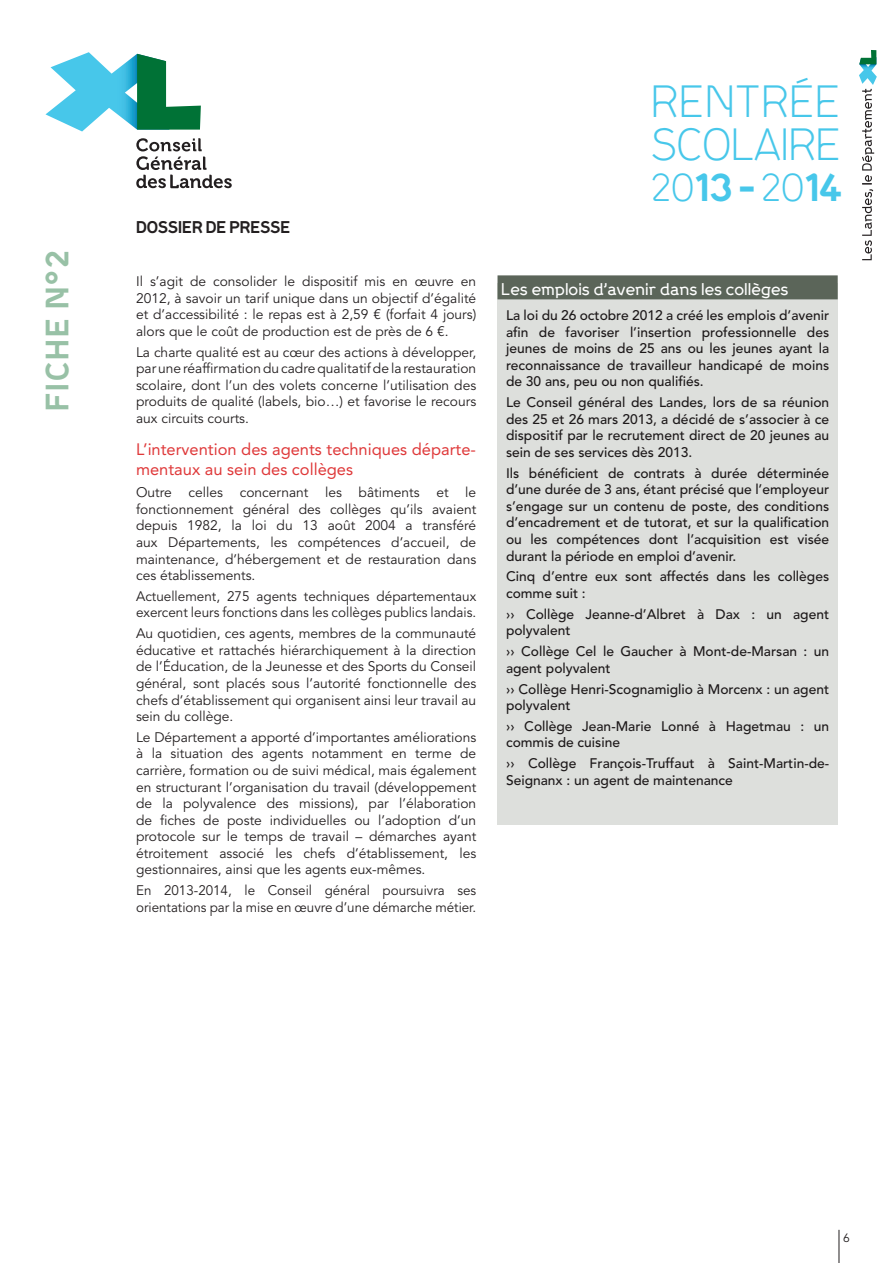
<style>
.page{position:relative;width:893px;height:1263px;background:#fff}
.page>*{position:absolute;margin:0;border:0;box-sizing:border-box;transform-origin:0 0}
.t1{font:300 39.75px/42.6px "Progress";color:#47c7ea}
.t2{font:700 34.5px "Progress";color:#47c7ea}
.t3{font:700 28.5px "Progress";letter-spacing:.07em;color:#98c1a6}
.t4{font:16.5px/19.8px "Avenir LT Std";color:#df393a}
.t5{font:500 15px "Progress";color:#fff}
.t6{font:700 15px "Progress";color:#231f20}
.t7{font:13.8px/16.5px "Avenir LT Std";color:#231f20;text-align:justify}
.t8{font:500 13.8px/16.5px "Avenir LT Std";color:#1d191a}
.t9{font:12px "Avenir LT Std";color:#231f20}
.s1{font-weight:300}
</style>
<div class="page">
<svg style="left:859px;top:50px;width:18px;height:210px"></svg>
<svg style="left:136px;top:138px;width:96px;height:50px"></svg>
<svg style="left:45px;top:52px;width:156px;height:79px"></svg>
<div style="left:497px;top:283px;width:341px;height:542px;background:#dddfdc"></div>
<div style="left:497px;top:275px;width:341px;height:24px;background:#5b6559"></div>
<hr style="left:839px;top:1230px;width:1px;height:33px;background:#231f20">
<h3 class="t3" style="left:46px;top:411px;width:162px;rotate:-90deg">FICHE N°2</h3>
<p class="t6" style="left:136px;top:221px;width:156px">DOSSIER DE PRESSE</p>
<p class="t7" style="left:136px;top:274px;width:342px">Il s’agit de consolider le dispositif mis en œuvre en 2012, à savoir un tarif unique dans un objectif d’égalité et d’accessibilité : le repas est à 2,59 € (forfait 4 jours) alors que le coût de production est de près de 6 €.</p>
<p class="t7" style="left:136px;top:345px;width:342px">La charte qualité est au cœur des actions à développer, par une réaffirmation du cadre qualitatif de la restauration scolaire, dont l’un des volets concerne l’utilisation des produits de qualité (labels, bio…) et favorise le recours aux circuits courts.</p>
<p class="t4" style="left:136px;top:441px;width:341px">L’intervention des agents techniques départe&shy;mentaux au sein des collèges</p>
<p class="t7" style="left:136px;top:485px;width:342px">Outre celles concernant les bâtiments et le fonctionnement général des collèges qu’ils avaient depuis 1982, la loi du 13 août 2004 a transféré aux Départements, les compétences d’accueil, de maintenance, d’hébergement et de restauration dans ces établissements.</p>
<p class="t7" style="left:136px;top:589px;width:342px">Actuellement, 275 agents techniques départementaux exercent leurs fonctions dans les collèges publics landais.</p>
<p class="t7" style="left:136px;top:626px;width:342px">Au quotidien, ces agents, membres de la communauté éducative et rattachés hiérarchiquement à la direction de l’Éducation, de la Jeunesse et des Sports du Conseil général, sont placés sous l’autorité fonctionnelle des chefs d’établissement qui organisent ainsi leur travail au sein du collège.</p>
<p class="t7" style="left:136px;top:730px;width:342px">Le Département a apporté d’importantes améliorations à la situation des agents notamment en terme de carrière, formation ou de suivi médical, mais également en structurant l’organisation du travail (développement de la polyvalence des missions), par l’élaboration de fiches de poste individuelles ou l’adoption d’un protocole sur le temps de travail – démarches ayant étroitement associé les chefs d’établissement, les gestionnaires, ainsi que les agents eux-mêmes.</p>
<p class="t7" style="left:136px;top:883px;width:342px">En 2013-2014, le Conseil général poursuivra ses orientations par la mise en œuvre d’une démarche métier.</p>
<h1 class="t1" style="left:651px;top:84px;width:191px">RENTRÉE<br>SCOLAIRE</h1>
<h2 class="t2" style="left:651px;top:175px;width:192px"><span class="s1">20</span>13 - <span class="s1">20</span>14</h2>
<p class="t5" style="left:501px;top:283px;width:289px">Les emplois d’avenir dans les collèges</p>
<p class="t8" style="left:506px;top:308px;width:325px;text-align:justify">La loi du 26 octobre 2012 a créé les emplois d’avenir afin de favoriser l’insertion professionnelle des jeunes de moins de 25 ans ou les jeunes ayant la reconnaissance de travailleur handicapé de moins de 30 ans, peu ou non qualifiés.</p>
<p class="t8" style="left:506px;top:395px;width:325px;text-align:justify">Le Conseil général des Landes, lors de sa réunion des 25 et 26 mars 2013, a décidé de s’associer à ce dispositif par le recrutement direct de 20 jeunes au sein de ses services dès 2013.</p>
<p class="t8" style="left:506px;top:466px;width:325px;text-align:justify">Ils bénéficient de contrats à durée déterminée d’une durée de 3 ans, étant précisé que l’employeur s’engage sur un contenu de poste, des conditions d’encadrement et de tutorat, et sur la qualification ou les compétences dont l’acquisition est visée durant la période en emploi d’avenir.</p>
<p class="t8" style="left:506px;top:569px;width:325px">Cinq d’entre eux sont affectés dans les collèges comme suit :</p>
<p class="t8" style="left:506px;top:607px;width:325px">›› Collège Jeanne-d’Albret à Dax : un agent polyvalent</p>
<p class="t8" style="left:506px;top:644px;width:325px">›› Collège Cel le Gaucher à Mont-de-Marsan : un agent polyvalent</p>
<p class="t8" style="left:506px;top:682px;width:325px">›› Collège Henri-Scognamiglio à Morcenx : un agent polyvalent</p>
<p class="t8" style="left:506px;top:719px;width:325px">›› Collège Jean-Marie Lonné à Hagetmau : un commis de cuisine</p>
<p class="t8" style="left:506px;top:756px;width:325px">›› Collège François-Truffaut à Saint-Martin-de-<br>Seignanx : un agent de maintenance</p>
<p class="t9" style="left:843px;top:1233px;width:8px">6</p>
</div>
